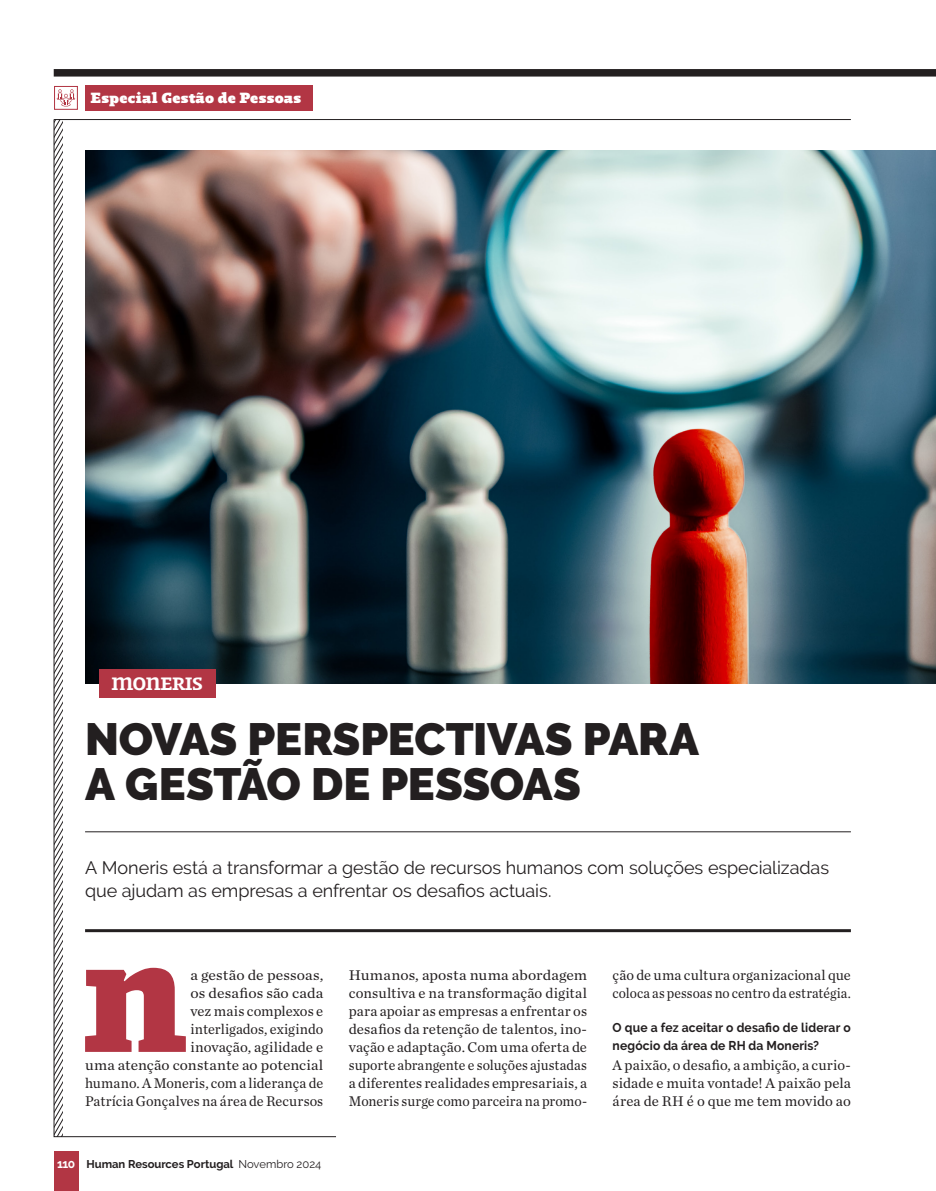
<style>
.page{position:relative;width:936px;height:1191px;background:#fff}
.page>*{position:absolute;margin:0;border:0;box-sizing:border-box;transform-origin:0 0}
.t1{font:700 120.3px "Regime";color:#b23644}
.t2{font:900 45px/45px "Raleway";letter-spacing:-.005em;color:#231f20}
.t3{font:500 18.15px "Regime";letter-spacing:-.025em;color:#fff}
.t4{font:18px/22.5px "Raleway";letter-spacing:-.005em;color:#231f20}
.t5{font:700 15px "Regime";letter-spacing:.01em;color:#fff}
.PosPergunta{font:14.7px/18px "Chronicle Text G1";letter-spacing:.005em;color:#231f20;text-align:right;scale:1.06 1}
.PosPergunta-2{font:14.7px/18px "Chronicle Text G1";letter-spacing:.005em;color:#231f20}
.PERGUNTA_OK{font:700 12.75px/18px "Raleway";letter-spacing:.01em;color:#231f20;scale:.95 1}
.t6{font:700 11.25px "Raleway";color:#231f20}
.s1{font-size:12px;color:#fff}
.s2{font-weight:400}
</style>
<div class="page">
<div style="left:54px;top:1151px;width:25px;height:40px;background:#b23644"></div>
<div style="left:54px;top:69px;width:881px;height:8px;background:#231f20"></div>
<svg style="left:53px;top:119px;width:283px;height:1018px"></svg>
<hr style="left:54px;top:119px;width:796px;height:1px;background:#231f20">
<div style="left:85px;top:85px;width:227px;height:26px;background:#b23644"></div>
<div style="left:54px;top:86px;width:24px;height:24px;border:1px solid #b23644"></div>
<svg style="left:57px;top:89px;width:18px;height:17px"></svg>
<img style="left:85px;top:151px;width:850px;height:532px">
<div style="left:99px;top:669px;width:116px;height:28px;background:#b23644"></div>
<hr style="left:85px;top:831px;width:765px;height:1px;background:#231f20">
<hr style="left:85px;top:929px;width:765px;height:3px;background:#231f20">
<p class="t5" style="left:91px;top:89px;width:212px">Especial Gestão de Pessoas</p>
<p class="t3" style="left:111px;top:673px;width:93px">MONERIS</p>
<p class="t2" style="left:85px;top:716px;width:615px">NOVAS PERSPECTIVAS PARA<br>A GESTÃO DE PESSOAS</p>
<p class="t4" style="left:85px;top:856px;width:745px">A Moneris está a transformar a gestão de recursos humanos com soluções especializadas que ajudam as empresas a enfrentar os desafios actuais.</p>
<p class="t1" style="left:82px;top:938px;width:108px">N</p>
<p class="PosPergunta" style="left:85px;top:965px;width:226px">a gestão de pessoas,<br>os desafios são cada<br>vez mais complexos e<br>interligados, exigindo<br>inovação, agilidade e<br>uma atenção constante ao potencial humano. A Moneris, com a liderança de<br>Patrícia Gonçalves na área de Recursos</p>
<p class="PosPergunta" style="left:349px;top:965px;width:226px;text-align:justify">Humanos, aposta numa abordagem consultiva e na transformação digital para apoiar as empresas a enfrentar os desafios da retenção de talentos, ino&shy;vação e adaptação. Com uma oferta de suporte abrangente e soluções ajustadas a diferentes realidades empresariais, a Moneris surge como parceira na promo-</p>
<p class="PosPergunta-2" style="left:612px;top:965px;width:240px">ção de uma cultura organizacional que coloca as pessoas no centro da estratégia.</p>
<p class="PERGUNTA_OK" style="left:612px;top:1019px;width:252px">O que a fez aceitar o desafio de liderar o negócio da área de RH da Moneris?</p>
<p class="PosPergunta-2" style="left:612px;top:1055px;width:240px;text-align:justify">A paixão, o desafio, a ambição, a curio&shy;sidade e muita vontade! A paixão pela área de RH é o que me tem movido ao</p>
<p class="t6" style="left:57px;top:1158px;width:266px"><span class="s1">110</span> Human Resources Portugal <span class="s2">Novembro 2024</span></p>
</div>
